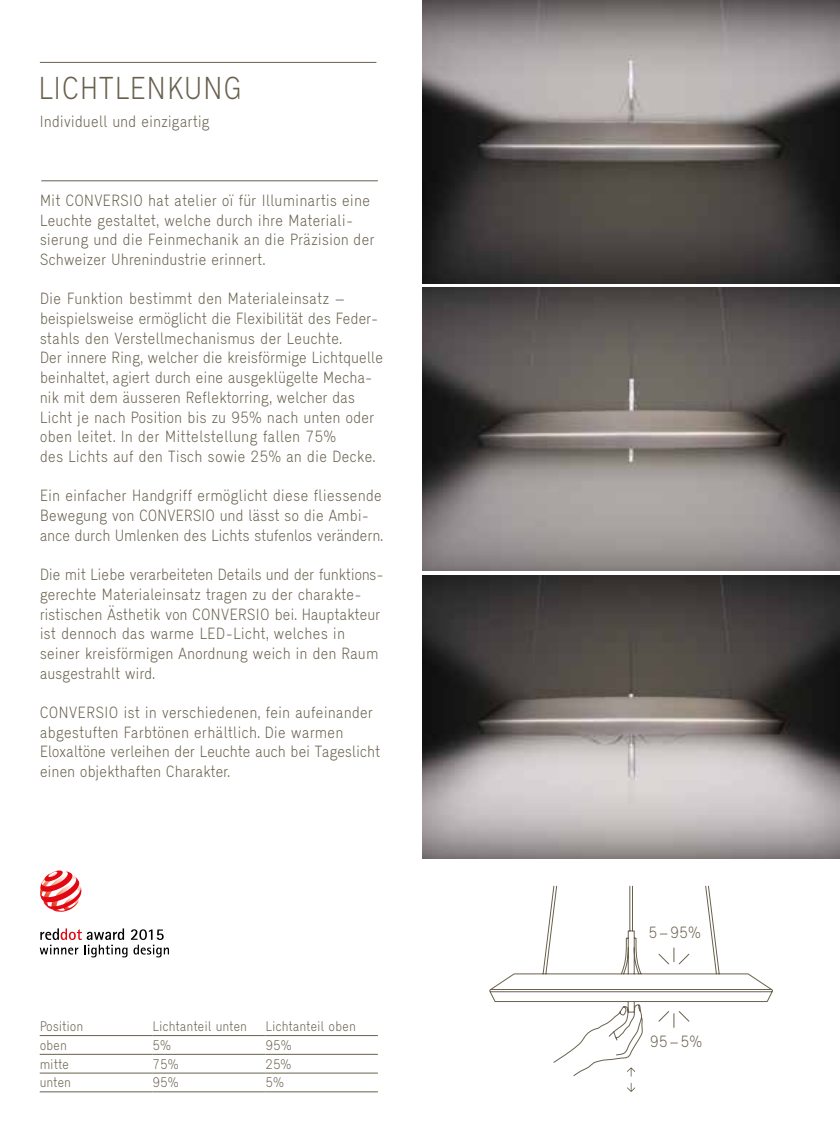
<style>
.page{position:relative;width:840px;height:1146px;background:#fff}
.page>*{position:absolute;margin:0;border:0;box-sizing:border-box;transform-origin:0 0}
.t1{font:300 32px "Lumen";letter-spacing:.005em;color:#69614e}
.t2{font:300 16.4px/19.6px "Lumen";letter-spacing:-.01em;color:#69614e}
.t3{font:300 14px "Lumen";letter-spacing:-.01em;color:#69614e}
</style>
<div class="page">
<hr style="left:41px;top:180px;width:336px;height:1px;background:#69614e">
<hr style="left:40px;top:62px;width:336px;height:1px;background:#69614e">
<img style="left:422px;top:0;width:417px;height:283px">
<img style="left:422px;top:287px;width:417px;height:283px">
<img style="left:422px;top:575px;width:417px;height:283px">
<svg style="left:627px;top:1076px;width:7px;height:15px"></svg>
<svg style="left:489px;top:885px;width:283px;height:191px"></svg>
<svg style="left:40px;top:870px;width:41px;height:41px"></svg>
<svg style="left:40px;top:928px;width:129px;height:29px"></svg>
<hr style="left:40px;top:1035px;width:112px;height:1px;background:#69614e">
<hr style="left:152px;top:1035px;width:113px;height:1px;background:#69614e">
<hr style="left:265px;top:1035px;width:112px;height:1px;background:#69614e">
<hr style="left:40px;top:1053px;width:112px;height:1px;background:#69614e">
<hr style="left:152px;top:1053px;width:113px;height:1px;background:#69614e">
<hr style="left:265px;top:1053px;width:112px;height:1px;background:#69614e">
<hr style="left:40px;top:1072px;width:112px;height:1px;background:#69614e">
<hr style="left:152px;top:1072px;width:113px;height:1px;background:#69614e">
<hr style="left:265px;top:1072px;width:112px;height:1px;background:#69614e">
<hr style="left:40px;top:1091px;width:112px;height:1px;background:#69614e">
<hr style="left:152px;top:1091px;width:113px;height:1px;background:#69614e">
<hr style="left:265px;top:1091px;width:112px;height:1px;background:#69614e">
<h1 class="t1" style="left:38px;top:71px;width:205px">LICHTLENKUNG</h1>
<p class="t2" style="left:40px;top:112px;width:172px">Individuell und einzigartig</p>
<p class="t2" style="left:40px;top:190px;width:336px">Mit CONVERSIO hat atelier oï für Illuminartis eine Leuchte gestaltet, welche durch ihre Materiali&shy;sierung und die Feinmechanik an die Präzision der Schweizer Uhrenindustrie erinnert.</p>
<p class="t2" style="left:40px;top:289px;width:345px">Die Funktion bestimmt den Materialeinsatz – beispielsweise ermöglicht die Flexibilität des Feder&shy;stahls den Verstellmechanismus der Leuchte.<br>Der innere Ring, welcher die kreisförmige Lichtquelle beinhaltet, agiert durch eine ausgeklügelte Mecha&shy;nik mit dem äusseren Reflektorring, welcher das Licht je nach Position bis zu 95% nach unten oder oben leitet. In der Mittelstellung fallen 75%<br>des Lichts auf den Tisch sowie 25% an die Decke.</p>
<p class="t2" style="left:40px;top:486px;width:345px">Ein einfacher Handgriff ermöglicht diese fliessende<br>Bewegung von CONVERSIO und lässt so die Ambi&shy;ance durch Umlenken des Lichts stufenlos verändern.</p>
<p class="t2" style="left:40px;top:564px;width:345px">Die mit Liebe verarbeiteten Details und der funktions&shy;gerechte Materialeinsatz tragen zu der charakte&shy;ristischen Ästhetik von CONVERSIO bei. Hauptakteur ist dennoch das warme LED- Licht, welches in seiner kreisförmigen Anordnung weich in den Raum ausgestrahlt wird.</p>
<p class="t2" style="left:40px;top:702px;width:342px">CONVERSIO ist in verschiedenen, fein aufeinander abgestuften Farbtönen erhältlich. Die warmen Eloxaltöne verleihen der Leuchte auch bei Tageslicht einen objekthaften Charakter.</p>
<p class="t3" style="left:40px;top:1018px;width:45px">Position</p>
<p class="t3" style="left:152px;top:1018px;width:96px">Lichtanteil unten</p>
<p class="t3" style="left:265px;top:1018px;width:92px">Lichtanteil oben</p>
<p class="t3" style="left:40px;top:1036px;width:29px">oben</p>
<p class="t3" style="left:152px;top:1036px;width:20px">5%</p>
<p class="t3" style="left:265px;top:1036px;width:28px">95%</p>
<p class="t3" style="left:40px;top:1055px;width:31px">mitte</p>
<p class="t3" style="left:152px;top:1055px;width:27px">75%</p>
<p class="t3" style="left:265px;top:1055px;width:27px">25%</p>
<p class="t3" style="left:40px;top:1074px;width:33px">unten</p>
<p class="t3" style="left:152px;top:1074px;width:28px">95%</p>
<p class="t3" style="left:265px;top:1074px;width:20px">5%</p>
<p class="t2" style="left:648px;top:922px;width:54px">5–95%</p>
<p class="t2" style="left:649px;top:1031px;width:54px">95–5%</p>
</div>
